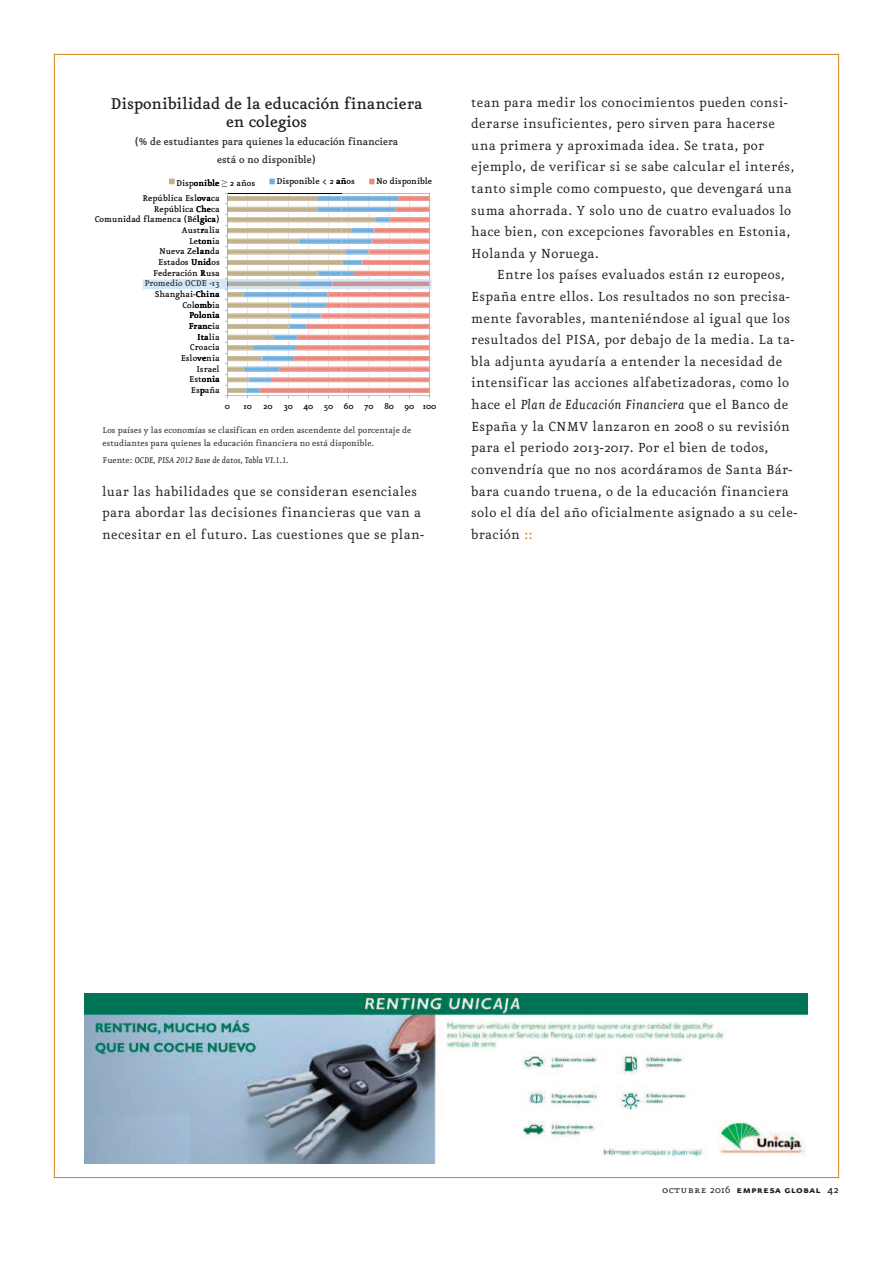
<style>
.page{position:relative;width:893px;height:1263px;background:#fff}
.page>*{position:absolute;margin:0;border:0;box-sizing:border-box;transform-origin:0 0}
.t1{font:500 18.75px/18px "Eureka";letter-spacing:-.005em;color:#231f20;text-align:center}
.t2{font:15.75px/21.6px "Eureka";letter-spacing:.02em;color:#231f20}
.t3{font:500 12px/18px "Eureka";letter-spacing:-.005em;color:#231f20;text-align:center}
.t4{font:12px "Eureka Sans Bold Caps";letter-spacing:.025em;color:#231f20}
.t5{font:500 10.2px "Eureka";color:#000}
.t6{font:10.2px/12.8px "Eureka";color:#231f20}
.t7{font:italic 10.2px "Eureka";color:#231f20}
.t8{font:500 10.2px "Eureka";color:#233543}
.s1{font-style:normal}
.s2{font-style:italic}
.s3{color:#d58018}
.s4{font-family:"Eureka Small Caps"}
.s5{font-family:"Eureka"}
.s6{font-family:"Eureka";font-weight:500}
</style>
<div class="page">
<img style="left:84px;top:993px;width:724px;height:171px">
<svg style="left:169px;top:179px;width:6px;height:6px"></svg>
<svg style="left:269px;top:179px;width:6px;height:6px"></svg>
<svg style="left:369px;top:179px;width:6px;height:5px"></svg>
<hr style="left:143px;top:287px;width:60px;height:2px;background:#d5e7f5">
<hr style="left:143px;top:286px;width:43px;height:1px;background:#d5e7f5">
<svg style="left:143px;top:280px;width:2px;height:6px"></svg>
<hr style="left:143px;top:279px;width:60px;height:1px;background:#d5e7f5">
<div style="left:145px;top:280px;width:30px;height:6px;background:#d5e7f5"></div>
<svg style="left:175px;top:193px;width:257px;height:205px"></svg>
<p class="t1" style="left:111px;top:95px;width:314px">Disponibilidad de la educación financiera en colegios</p>
<p class="t3" style="left:135px;top:133px;width:265px">(% de estudiantes para quienes la educación financiera está o no disponible)</p>
<p class="t5" style="left:176px;top:178px;width:81px">Disponible 2 años</p>
<p class="t5" style="left:276px;top:176px;width:80px">Disponible &lt; 2 años</p>
<p class="t5" style="left:376px;top:176px;width:58px">No disponible</p>
<p class="t5" style="left:143px;top:193px;width:79px">República Eslovaca</p>
<p class="t5" style="left:154px;top:204px;width:68px">República Checa</p>
<p class="t5" style="left:95px;top:214px;width:126px">Comunidad flamenca (Bélgica)</p>
<p class="t5" style="left:182px;top:225px;width:39px">Australia</p>
<p class="t5" style="left:189px;top:236px;width:32px">Letonia</p>
<p class="t5" style="left:159px;top:246px;width:62px">Nueva Zelanda</p>
<p class="t5" style="left:158px;top:257px;width:63px">Estados Unidos</p>
<p class="t5" style="left:153px;top:268px;width:68px">Federación Rusa</p>
<p class="t8" style="left:144px;top:278px;width:77px">Promedio OCDE -13</p>
<p class="t5" style="left:155px;top:289px;width:66px">Shanghai-China</p>
<p class="t5" style="left:182px;top:300px;width:39px">Colombia</p>
<p class="t5" style="left:189px;top:310px;width:32px">Polonia</p>
<p class="t5" style="left:189px;top:321px;width:32px">Francia</p>
<p class="t5" style="left:197px;top:332px;width:24px">Italia</p>
<p class="t5" style="left:190px;top:342px;width:31px">Croacia</p>
<p class="t5" style="left:181px;top:353px;width:41px">Eslovenia</p>
<p class="t5" style="left:196px;top:364px;width:25px">Israel</p>
<p class="t5" style="left:189px;top:374px;width:32px">Estonia</p>
<p class="t5" style="left:191px;top:385px;width:30px">España</p>
<p class="t5" style="left:225px;top:401px;width:7px">0</p>
<p class="t5" style="left:243px;top:401px;width:91px">10 20 30 40 50</p>
<p class="t5" style="left:344px;top:401px;width:72px">60 70 80 90</p>
<p class="t5" style="left:423px;top:401px;width:15px">100</p>
<p class="t6" style="left:103px;top:424px;width:310px">Los países y las economías se clasifican en orden ascendente del porcentaje de estudiantes para quienes la educación financiera no está disponible.</p>
<p class="t7" style="left:103px;top:455px;width:188px"><span class="s1">Fuente:</span> OCDE, PISA 2012 Base de datos, Tabla VI.1.1.</p>
<p class="t2" style="left:102px;top:481px;width:323px">luar las habilidades que se consideran esenciales para abordar las decisiones financieras que van a necesitar en el futuro. Las cuestiones que se plan-</p>
<p class="t2" style="left:471px;top:92px;width:325px">tean para medir los conocimientos pueden consi&shy;derarse insuficientes, pero sirven para hacerse una primera y aproximada idea. Se trata, por ejemplo, de verificar si se sabe calcular el interés, tanto simple como compuesto, que devengará una suma ahorrada. Y solo uno de cuatro evaluados lo hace bien, con excepciones favorables en Estonia, Holanda y Noruega.</p>
<p class="t2" style="left:471px;top:265px;width:328px;text-indent:26px">Entre los países evaluados están 12 europeos, España entre ellos. Los resultados no son precisa&shy;mente favorables, manteniéndose al igual que los resultados del PISA, por debajo de la media. La ta&shy;bla adjunta ayudaría a entender la necesidad de intensificar las acciones alfabetizadoras, como lo hace el <span class="s2">Plan de Educación Financiera</span> que el Banco de España y la CNMV lanzaron en 2008 o su revisión para el periodo 2013-2017. Por el bien de todos, convendría que no nos acordáramos de Santa Bár&shy;bara cuando truena, o de la educación financiera solo el día del año oficialmente asignado a su cele&shy;bración <span class="s3">::</span></p>
<p class="t4" style="left:662px;top:1184px;width:178px"><span class="s4">octubre</span> <span class="s5">2016</span> empresa global <span class="s6">42</span></p>
</div>
